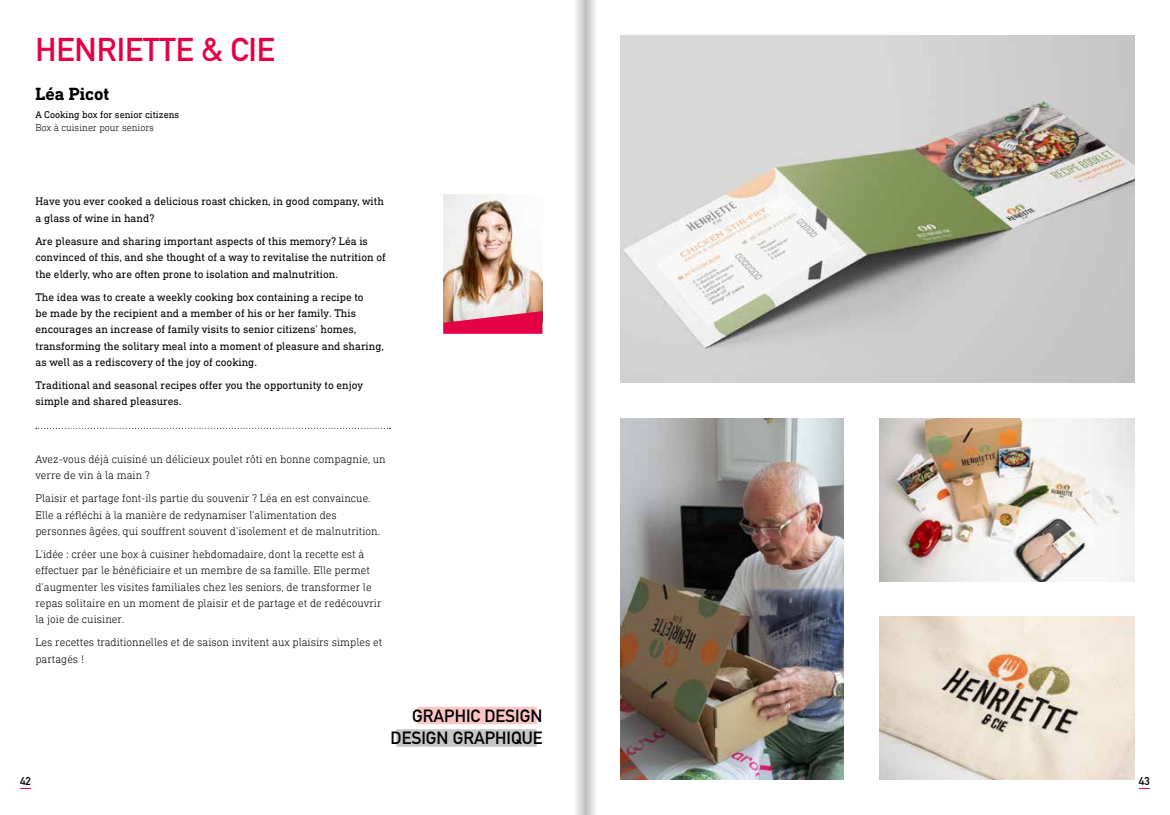
<style>
.page{position:relative;width:1170px;height:815px;background:#fff}
.page>*{position:absolute;margin:0;border:0;box-sizing:border-box;transform-origin:0 0}
.t1{font:700 32.5px "DIN Alternate";color:#e50046}
.t2{font:700 18px "DIN Next Slab W04";color:#000}
.t3{font:700 17.5px/22.5px "DIN Alternate";color:#000;text-align:right}
.t4{font:11.25px/16.2px "DIN Next Slab W04";color:#000}
.t5{font:300 11.25px/16.2px "DIN Next Slab W04";color:#000}
.t6{font:700 11.25px "DIN Alternate";color:#000}
.t7{font:10px "DIN Next Slab W04";color:#000}
.t8{font:300 10px "DIN Next Slab W04";color:#000}
</style>
<div class="page">
<img style="left:443px;top:195px;width:99px;height:116px">
<svg style="left:36px;top:428px;width:354px;height:1px"></svg>
<img style="left:620px;top:35px;width:514px;height:348px">
<img style="left:620px;top:418px;width:223px;height:362px">
<img style="left:879px;top:418px;width:255px;height:163px">
<img style="left:879px;top:617px;width:255px;height:163px">
<svg style="left:443px;top:311px;width:99px;height:23px;background:#e13767"></svg>
<div style="left:418px;top:707px;width:118px;height:17px;background:#f9c6c4"></div>
<div style="left:396px;top:729px;width:140px;height:18px;background:#c6c6c6"></div>
<svg style="left:576px;top:0;width:20px;height:815px"></svg>
<h1 class="t1" style="left:35px;top:24px;width:241px">HENRIETTE &amp; CIE</h1>
<h2 class="t2" style="left:35px;top:83px;width:75px">Léa Picot</h2>
<p class="t7" style="left:35px;top:108px;width:145px">A Cooking box for senior citizens</p>
<p class="t8" style="left:35px;top:122px;width:120px">Box à cuisiner pour seniors</p>
<p class="t4" style="left:35px;top:193px;width:350px">Have you ever cooked a delicious roast chicken, in good company, with a glass of wine in hand?</p>
<p class="t4" style="left:35px;top:233px;width:352px">Are pleasure and sharing important aspects of this memory? Léa is convinced of this, and she thought of a way to revitalise the nutrition of the elderly, who are often prone to isolation and malnutrition.</p>
<p class="t4" style="left:35px;top:289px;width:350px">The idea was to create a weekly cooking box containing a recipe to<br>be made by the recipient and a member of his or her family. This encourages an increase of family visits to senior citizens’ homes, transforming the solitary meal into a moment of pleasure and sharing, as well as a rediscovery of the joy of cooking.</p>
<p class="t4" style="left:35px;top:377px;width:329px">Traditional and seasonal recipes offer you the opportunity to enjoy simple and shared pleasures.</p>
<p class="t5" style="left:35px;top:451px;width:352px">Avez-vous déjà cuisiné un délicieux poulet rôti en bonne compagnie, un verre de vin à la main ?</p>
<p class="t5" style="left:35px;top:490px;width:346px">Plaisir et partage font-ils partie du souvenir ? Léa en est convaincue.<br>Elle a réfléchi à la manière de redynamiser l’alimentation des personnes âgées, qui souffrent souvent d’isolement et de malnutrition.</p>
<p class="t5" style="left:35px;top:546px;width:347px">L’idée : créer une box à cuisiner hebdomadaire, dont la recette est à effectuer par le bénéficiaire et un membre de sa famille. Elle permet d’augmenter les visites familiales chez les seniors, de transformer le repas solitaire en un moment de plaisir et de partage et de redécouvrir la joie de cuisiner.</p>
<p class="t5" style="left:35px;top:634px;width:348px">Les recettes traditionnelles et de saison invitent aux plaisirs simples et partagés !</p>
<h3 class="t3" style="left:390px;top:703px;width:153px">GRAPHIC DESIGN<br>DESIGN GRAPHIQUE</h3>
<p class="t6" style="left:20px;top:772px;width:12px">42</p>
<p class="t6" style="left:1138px;top:772px;width:12px">43</p>
</div>
